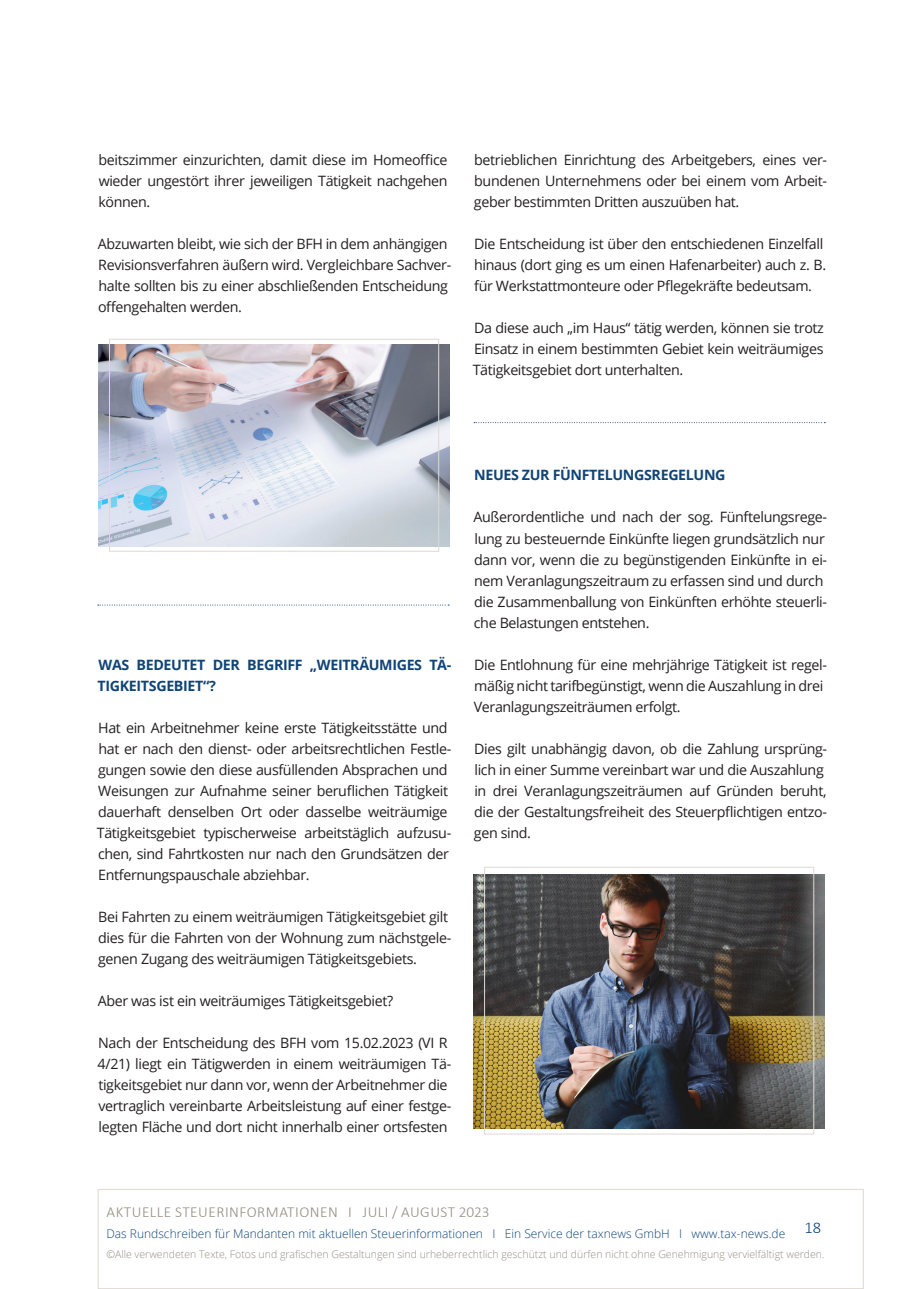
<style>
.page{position:relative;width:919px;height:1289px;background:#fff}
.page>*{position:absolute;margin:0;border:0;box-sizing:border-box;transform-origin:0 0}
.t1{font:300 16.5px "Calibri";color:#0f4476}
.t2{font:300 15.3px "Calibri";letter-spacing:.03em;color:#948e83}
.t3{font:14.25px/21px "Open Sans";letter-spacing:-.025em;color:#231f20}
.t4{font:700 14.25px/21px "Open Sans";letter-spacing:-.025em;color:#0f4476}
.t5{font:300 12px "Open Sans";color:#0f4476}
.t6{font:300 10.5px "Open Sans";color:#948e83}
</style>
<div class="page">
<div style="left:98px;top:1188px;width:765px;height:100px;border:1px solid #dfd9d1"></div>
<img style="left:99px;top:345px;width:350px;height:201px">
<div style="left:109px;top:339px;width:330px;height:212px;border:1px solid #dfd9d1"></div>
<img style="left:473px;top:874px;width:351px;height:254px">
<div style="left:484px;top:866px;width:330px;height:268px;border:1px solid #dfd9d1"></div>
<svg style="left:98px;top:604px;width:351px;height:1px"></svg>
<svg style="left:474px;top:422px;width:351px;height:1px"></svg>
<p class="t3" style="left:98px;top:149px;width:350px;text-align:justify">beitszimmer einzurichten, damit diese im Homeoffice wieder ungestört ihrer jeweiligen Tätigkeit nachgehen können.</p>
<p class="t3" style="left:98px;top:233px;width:355px">Abzuwarten bleibt, wie sich der BFH in dem anhängigen Revisionsverfahren äußern wird. Vergleichbare Sachver&shy;halte sollten bis zu einer abschließenden Entscheidung offengehalten werden.</p>
<p class="t3" style="left:474px;top:149px;width:355px;text-align:justify">betrieblichen Einrichtung des Arbeitgebers, eines ver&shy;bundenen Unternehmens oder bei einem vom Arbeit&shy;geber bestimmten Dritten auszuüben hat.</p>
<p class="t3" style="left:474px;top:233px;width:354px">Die Entscheidung ist über den entschiedenen Einzelfall hinaus (dort ging es um einen Hafenarbeiter) auch z. B. für Werkstattmonteure oder Pflegekräfte bedeutsam.</p>
<p class="t3" style="left:472px;top:317px;width:353px;text-align:justify">Da diese auch „im Haus“ tätig werden, können sie trotz Einsatz in einem bestimmten Gebiet kein weiträumiges Tätigkeitsgebiet dort unterhalten.</p>
<p class="t4" style="left:98px;top:653px;width:355px">WAS BEDEUTET DER BEGRIFF „WEITRÄUMIGES TÄ-<br>TIGKEITSGEBIET“?</p>
<p class="t3" style="left:97px;top:716px;width:356px">Hat ein Arbeitnehmer keine erste Tätigkeitsstätte und hat er nach den dienst- oder arbeitsrechtlichen Festle&shy;gungen sowie den diese ausfüllenden Absprachen und Weisungen zur Aufnahme seiner beruflichen Tätigkeit dauerhaft denselben Ort oder dasselbe weiträumige Tätigkeitsgebiet typischerweise arbeitstäglich aufzusu&shy;chen, sind Fahrtkosten nur nach den Grundsätzen der Entfernungspauschale abziehbar.</p>
<p class="t3" style="left:98px;top:905px;width:354px">Bei Fahrten zu einem weiträumigen Tätigkeitsgebiet gilt dies für die Fahrten von der Wohnung zum nächstgele&shy;genen Zugang des weiträumigen Tätigkeitsgebiets.</p>
<p class="t3" style="left:98px;top:989px;width:297px">Aber was ist ein weiträumiges Tätigkeitsgebiet?</p>
<p class="t3" style="left:98px;top:1031px;width:355px">Nach der Entscheidung des BFH vom 15.02.2023 (VI R 4/21) liegt ein Tätigwerden in einem weiträumigen Tä&shy;tigkeitsgebiet nur dann vor, wenn der Arbeitnehmer die vertraglich vereinbarte Arbeitsleistung auf einer festge&shy;legten Fläche und dort nicht innerhalb einer ortsfesten</p>
<p class="t4" style="left:474px;top:464px;width:253px">NEUES ZUR FÜNFTELUNGSREGELUNG</p>
<p class="t3" style="left:473px;top:506px;width:355px">Außerordentliche und nach der sog. Fünftelungsrege&shy;lung zu besteuernde Einkünfte liegen grundsätzlich nur dann vor, wenn die zu begünstigenden Einkünfte in ei&shy;nem Veranlagungszeitraum zu erfassen sind und durch die Zusammenballung von Einkünften erhöhte steuerli&shy;che Belastungen entstehen.</p>
<p class="t3" style="left:473px;top:653px;width:355px">Die Entlohnung für eine mehrjährige Tätigkeit ist regel&shy;mäßig nicht tarifbegünstigt, wenn die Auszahlung in drei<br>Veranlagungszeiträumen erfolgt.</p>
<p class="t3" style="left:474px;top:737px;width:355px">Dies gilt unabhängig davon, ob die Zahlung ursprüng&shy;lich in einer Summe vereinbart war und die Auszahlung in drei Veranlagungszeiträumen auf Gründen beruht, die der Gestaltungsfreiheit des Steuerpflichtigen entzo&shy;gen sind.</p>
<p class="t2" style="left:107px;top:1202px;width:384px">AKTUELLE STEUERINFORMATIONEN I JULI / AUGUST 2023</p>
<p class="t5" style="left:106px;top:1224px;width:680px">Das Rundschreiben für Mandanten mit aktuellen Steuerinformationen I Ein Service der taxnews GmbH I www.tax-news.de</p>
<p class="t6" style="left:106px;top:1246px;width:719px">©Alle verwendeten Texte, Fotos und grafischen Gestaltungen sind urheberrechtlich geschützt und dürfen nicht ohne Genehmigung vervielfältigt werden.</p>
<p class="t1" style="left:804px;top:1216px;width:18px">18</p>
</div>
